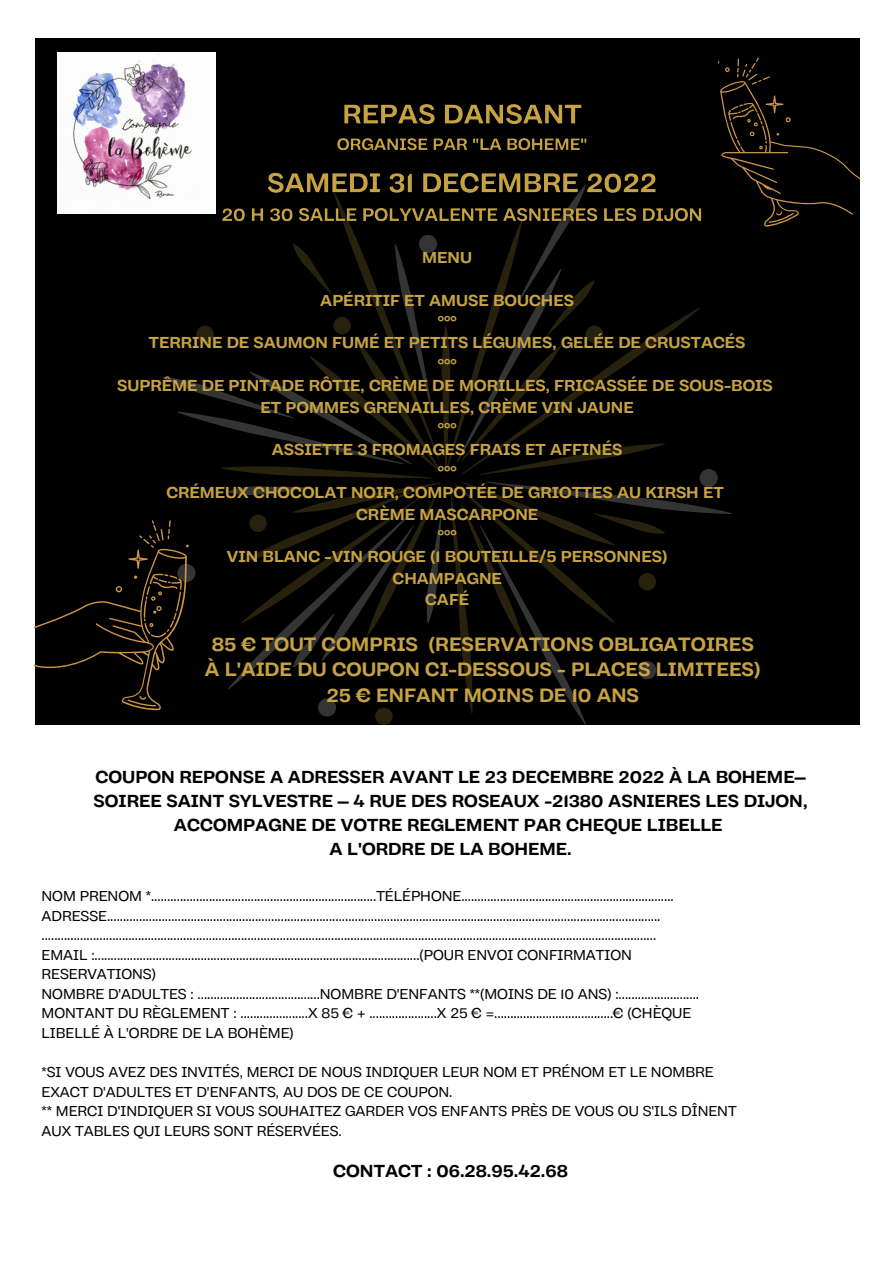
<style>
.page{position:relative;width:894px;height:1264px;background:#fff}
.page>*{position:absolute;margin:0;border:0;box-sizing:border-box;transform-origin:0 0}
.t1{font:700 19.2px/26px "Body Grotesque Fit";color:#c6a242;text-align:center}
.t2{font:700 17.4px/24.2px "Body Grotesque Fit";color:#000;text-align:center}
.t3{font:700 15.75px/21.5px "Body Grotesque Fit";color:#c6a242;text-align:center}
.t4{font:14.25px/19.5px "Body Grotesque Fit";color:#000}
</style>
<div class="page">
<svg style="left:35px;top:39px;width:824px;height:686px"></svg>
<img style="left:58px;top:52px;width:158px;height:161px">
<img style="left:329px;top:92px;width:265px;height:69px">
<img style="left:214px;top:161px;width:495px;height:74px">
<p class="t3" style="left:422px;top:248px;width:51px">MENU</p>
<p class="t3" style="left:117px;top:291px;width:657px">APÉRITIF ET AMUSE BOUCHES<br>°°°<br>TERRINE DE SAUMON FUMÉ ET PETITS LÉGUMES, GELÉE DE CRUSTACÉS<br>°°°<br>SUPRÊME DE PINTADE RÔTIE, CRÈME DE MORILLES, FRICASSÉE DE SOUS-BOIS<br>ET POMMES GRENAILLES, CRÈME VIN JAUNE<br>°°°<br>ASSIETTE 3 FROMAGES FRAIS ET AFFINÉS<br>°°°<br>CRÉMEUX CHOCOLAT NOIR, COMPOTÉE DE GRIOTTES AU KIRSH ET<br>CRÈME MASCARPONE<br>°°°<br>VIN BLANC -VIN ROUGE (1 BOUTEILLE/5 PERSONNES)<br>CHAMPAGNE<br>CAFÉ</p>
<h1 class="t1" style="left:205px;top:632px;width:557px">85 € TOUT COMPRIS (RESERVATIONS OBLIGATOIRES<br>À L'AIDE DU COUPON CI-DESSOUS - PLACES LIMITEES)<br>25 € ENFANT MOINS DE 10 ANS</h1>
<p class="t2" style="left:94px;top:766px;width:715px">COUPON REPONSE A ADRESSER AVANT LE 23 DECEMBRE 2022 À LA BOHEME– SOIREE SAINT SYLVESTRE – 4 RUE DES ROSEAUX -21380 ASNIERES LES DIJON, ACCOMPAGNE DE VOTRE REGLEMENT PAR CHEQUE LIBELLE<br>A L'ORDRE DE LA BOHEME.</p>
<p class="t4" style="left:42px;top:887px;width:659px">NOM PRENOM *......................................................................TÉLÉPHONE..................................................................<br>ADRESSE............................................................................................................................................................................ ...............................................................................................................................................................................................<br>EMAIL :.....................................................................................................(POUR ENVOI CONFIRMATION RESERVATIONS)<br>NOMBRE D'ADULTES : ......................................NOMBRE D'ENFANTS **(MOINS DE 10 ANS) :.........................<br>MONTANT DU RÈGLEMENT : .....................X 85 € + .....................X 25 € =.....................................€ (CHÈQUE LIBELLÉ À L'ORDRE DE LA BOHÈME)</p>
<p class="t4" style="left:42px;top:1063px;width:696px">*SI VOUS AVEZ DES INVITÉS, MERCI DE NOUS INDIQUER LEUR NOM ET PRÉNOM ET LE NOMBRE EXACT D'ADULTES ET D'ENFANTS, AU DOS DE CE COUPON.<br>** MERCI D'INDIQUER SI VOUS SOUHAITEZ GARDER VOS ENFANTS PRÈS DE VOUS OU S'ILS DÎNENT AUX TABLES QUI LEURS SONT RÉSERVÉES.</p>
<p class="t2" style="left:333px;top:1160px;width:236px">CONTACT : 06.28.95.42.68</p>
</div>
